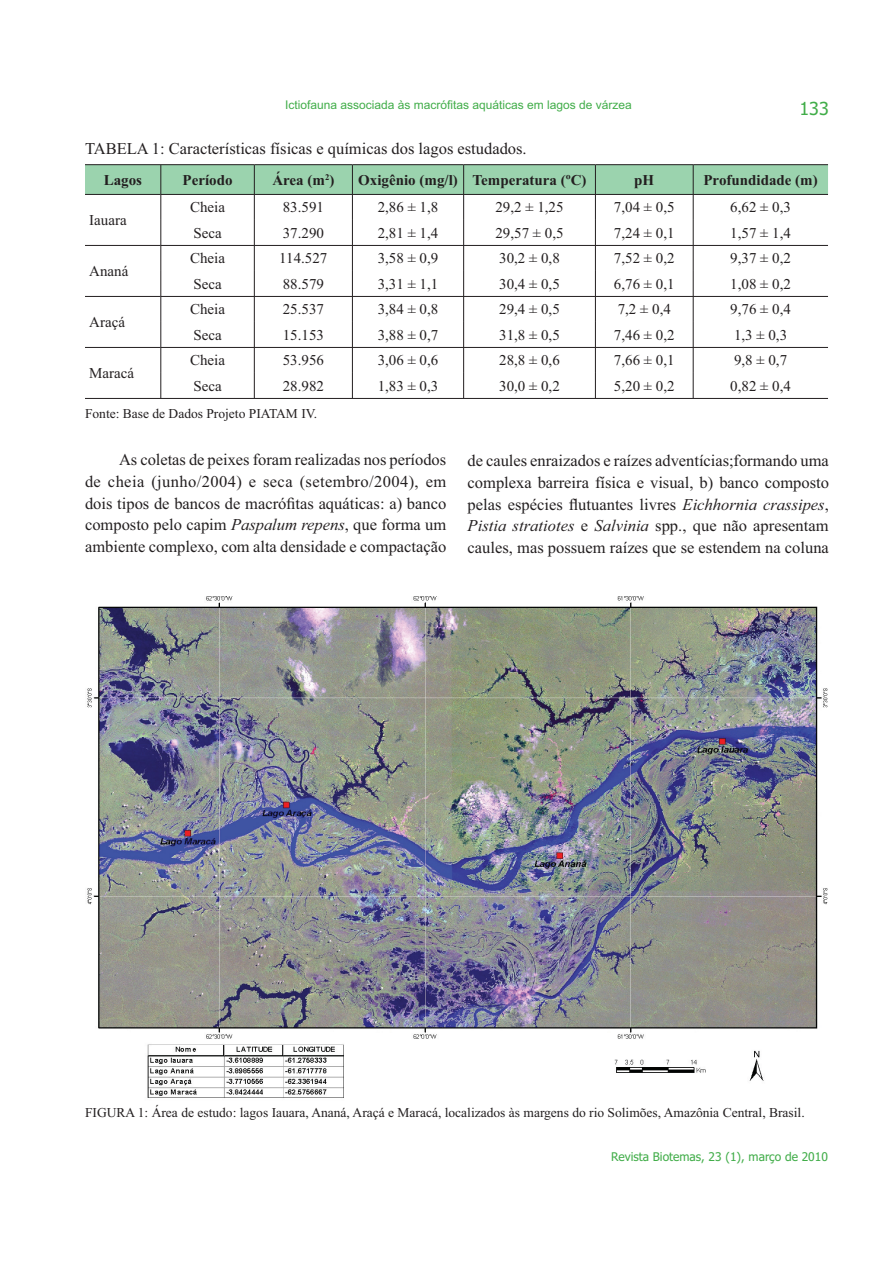
<style>
.page{position:relative;width:893px;height:1263px;background:#fff}
.page>*{position:absolute;margin:0;border:0;box-sizing:border-box;transform-origin:0 0}
.t1{font:18px "Tahoma";color:#41ad49}
.t2{font:16.5px/21.8px "Times New Roman";color:#231f20;text-align:justify}
.t3{font:15px "Times New Roman";color:#231f20}
.t4{font:700 15px "Times New Roman";color:#231f20}
.t5{font:13.5px "Times New Roman";color:#231f20}
.t6{font:12px "Arial";color:#41ad49}
.t7{font:12px "Tahoma";color:#41ad49}
.s1{font-style:italic}
</style>
<div class="page">
<hr style="left:85px;top:164px;width:169px;height:1px;background:#231f20">
<hr style="left:254px;top:164px;width:98px;height:1px;background:#231f20">
<hr style="left:352px;top:164px;width:112px;height:1px;background:#231f20">
<hr style="left:464px;top:164px;width:131px;height:1px;background:#231f20">
<hr style="left:595px;top:164px;width:98px;height:1px;background:#231f20">
<hr style="left:693px;top:164px;width:135px;height:1px;background:#231f20">
<svg style="left:85px;top:165px;width:743px;height:233px"></svg>
<hr style="left:85px;top:398px;width:743px;height:1px;background:#231f20">
<hr style="left:161px;top:194px;width:667px;height:1px;background:#231f20">
<hr style="left:161px;top:245px;width:667px;height:1px;background:#231f20">
<hr style="left:161px;top:296px;width:667px;height:1px;background:#231f20">
<hr style="left:161px;top:347px;width:667px;height:1px;background:#231f20">
<img style="left:87px;top:596px;width:741px;height:502px">
<p class="t6" style="left:285px;top:100px;width:348px">Ictiofauna associada às macrófitas aquáticas em lagos de várzea</p>
<p class="t1" style="left:799px;top:98px;width:31px">133</p>
<p class="t2" style="left:85px;top:139px;width:443px">TABELA 1: Características físicas e químicas dos lagos estudados.</p>
<p class="t4" style="left:104px;top:175px;width:40px">Lagos</p>
<p class="t4" style="left:183px;top:175px;width:51px">Período</p>
<p class="t4" style="left:272px;top:175px;width:63px">Área (m<sup>2</sup>)</p>
<p class="t4" style="left:358px;top:175px;width:230px">Oxigênio (mg/l) Temperatura (ºC)</p>
<p class="t4" style="left:634px;top:175px;width:22px">pH</p>
<p class="t4" style="left:703px;top:175px;width:116px">Profundidade (m)</p>
<p class="t3" style="left:89px;top:215px;width:39px">Iauara</p>
<p class="t3" style="left:190px;top:202px;width:36px">Cheia</p>
<p class="t3" style="left:283px;top:202px;width:43px">83.591</p>
<p class="t3" style="left:378px;top:202px;width:62px">2,86 ± 1,8</p>
<p class="t3" style="left:495px;top:202px;width:70px">29,2 ± 1,25</p>
<p class="t3" style="left:614px;top:202px;width:62px">7,04 ± 0,5</p>
<p class="t3" style="left:730px;top:202px;width:62px">6,62 ± 0,3</p>
<p class="t3" style="left:193px;top:227px;width:30px">Seca</p>
<p class="t3" style="left:283px;top:227px;width:43px">37.290</p>
<p class="t3" style="left:378px;top:227px;width:62px">2,81 ± 1,4</p>
<p class="t3" style="left:495px;top:227px;width:70px">29,57 ± 0,5</p>
<p class="t3" style="left:614px;top:227px;width:62px">7,24 ± 0,1</p>
<p class="t3" style="left:730px;top:227px;width:62px">1,57 ± 1,4</p>
<p class="t3" style="left:89px;top:266px;width:41px">Ananá</p>
<p class="t3" style="left:89px;top:317px;width:37px">Araçá</p>
<p class="t3" style="left:190px;top:253px;width:36px">Cheia</p>
<p class="t3" style="left:279px;top:253px;width:50px">114.527</p>
<p class="t3" style="left:378px;top:253px;width:62px">3,58 ± 0,9</p>
<p class="t3" style="left:499px;top:253px;width:62px">30,2 ± 0,8</p>
<p class="t3" style="left:614px;top:253px;width:62px">7,52 ± 0,2</p>
<p class="t3" style="left:730px;top:253px;width:62px">9,37 ± 0,2</p>
<p class="t3" style="left:193px;top:278px;width:30px">Seca</p>
<p class="t3" style="left:283px;top:278px;width:43px">88.579</p>
<p class="t3" style="left:378px;top:278px;width:62px">3,31 ± 1,1</p>
<p class="t3" style="left:499px;top:278px;width:62px">30,4 ± 0,5</p>
<p class="t3" style="left:614px;top:278px;width:62px">6,76 ± 0,1</p>
<p class="t3" style="left:730px;top:278px;width:62px">1,08 ± 0,2</p>
<p class="t3" style="left:190px;top:304px;width:36px">Cheia</p>
<p class="t3" style="left:283px;top:304px;width:43px">25.537</p>
<p class="t3" style="left:378px;top:304px;width:62px">3,84 ± 0,8</p>
<p class="t3" style="left:499px;top:304px;width:62px">29,4 ± 0,5</p>
<p class="t3" style="left:618px;top:304px;width:55px">7,2 ± 0,4</p>
<p class="t3" style="left:730px;top:304px;width:62px">9,76 ± 0,4</p>
<p class="t3" style="left:193px;top:329px;width:30px">Seca</p>
<p class="t3" style="left:283px;top:329px;width:43px">15.153</p>
<p class="t3" style="left:378px;top:329px;width:62px">3,88 ± 0,7</p>
<p class="t3" style="left:499px;top:329px;width:62px">31,8 ± 0,5</p>
<p class="t3" style="left:614px;top:329px;width:62px">7,46 ± 0,2</p>
<p class="t3" style="left:734px;top:329px;width:55px">1,3 ± 0,3</p>
<p class="t3" style="left:190px;top:355px;width:36px">Cheia</p>
<p class="t3" style="left:283px;top:355px;width:43px">53.956</p>
<p class="t3" style="left:378px;top:355px;width:62px">3,06 ± 0,6</p>
<p class="t3" style="left:499px;top:355px;width:62px">28,8 ± 0,6</p>
<p class="t3" style="left:614px;top:355px;width:62px">7,66 ± 0,1</p>
<p class="t3" style="left:734px;top:355px;width:55px">9,8 ± 0,7</p>
<p class="t3" style="left:193px;top:380px;width:30px">Seca</p>
<p class="t3" style="left:283px;top:380px;width:43px">28.982</p>
<p class="t3" style="left:378px;top:380px;width:62px">1,83 ± 0,3</p>
<p class="t3" style="left:499px;top:380px;width:62px">30,0 ± 0,2</p>
<p class="t3" style="left:614px;top:380px;width:62px">5,20 ± 0,2</p>
<p class="t3" style="left:730px;top:380px;width:62px">0,82 ± 0,4</p>
<p class="t5" style="left:85px;top:408px;width:234px">Fonte: Base de Dados Projeto PIATAM IV.</p>
<p class="t3" style="left:89px;top:368px;width:46px">Maracá</p>
<p class="t2" style="left:85px;top:450px;width:363px;text-indent:34px">As coletas de peixes foram realizadas nos períodos de cheia (junho/2004) e seca (setembro/2004), em dois tipos de bancos de macrófitas aquáticas: a) banco composto pelo capim <span class="s1">Paspalum repens</span>, que forma um ambiente complexo, com alta densidade e compactação</p>
<p class="t2" style="left:468px;top:451px;width:363px">de caules enraizados e raízes adventícias;formando uma complexa barreira física e visual, b) banco composto pelas espécies flutuantes livres <span class="s1">Eichhornia crassipes</span>, <span class="s1">Pistia stratiotes</span> e <span class="s1">Salvinia</span> spp., que não apresentam caules, mas possuem raízes que se estendem na coluna</p>
<p class="t5" style="left:85px;top:1107px;width:721px">FIGURA 1: Área de estudo: lagos Iauara, Ananá, Araçá e Maracá, localizados às margens do rio Solimões, Amazônia Central, Brasil.</p>
<p class="t7" style="left:611px;top:1150px;width:218px">Revista Biotemas, 23 (1), março de 2010</p>
</div>
